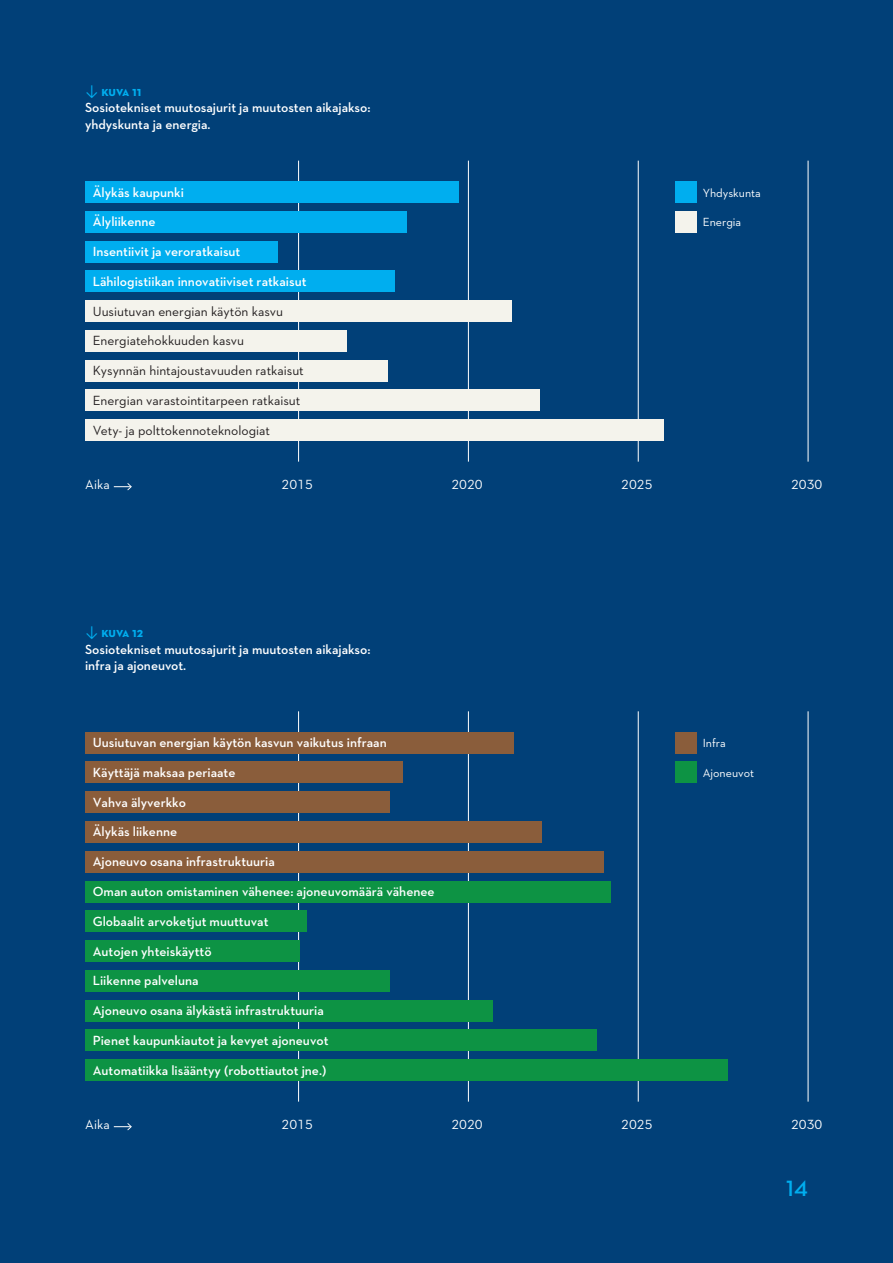
<style>
.page{position:relative;width:893px;height:1263px;background:#014078}
.page>*{position:absolute;margin:0;border:0;box-sizing:border-box;transform-origin:0 0}
.t1{font:600 22.5px "Neutraface 2 Text";color:#00aeef}
.t2{font:600 13.5px/16.5px "Neutraface 2 Text";color:#fff}
.t3{font:13.5px "Neutraface 2 Text";color:#231f20}
.t4{font:13.5px "Neutraface 2 Text";color:#fff}
.t5{font:12px "Neutraface 2 Text";color:#fff}
.s1{font-family:"The Serif Expert";font-weight:400;color:#00aeef}
.s2{font-weight:700;color:#00aeef}
</style>
<div class="page">
<hr style="left:298px;top:161px;width:1px;height:301px;background:#fff">
<hr style="left:468px;top:161px;width:1px;height:301px;background:#fff">
<hr style="left:638px;top:161px;width:1px;height:301px;background:#fff">
<hr style="left:808px;top:161px;width:1px;height:301px;background:#fff">
<div style="left:85px;top:300px;width:427px;height:22px;background:#f4f3ec"></div>
<div style="left:85px;top:330px;width:262px;height:21px;background:#f4f3ec"></div>
<div style="left:85px;top:360px;width:303px;height:21px;background:#f4f3ec"></div>
<div style="left:85px;top:390px;width:455px;height:21px;background:#f4f3ec"></div>
<div style="left:85px;top:419px;width:578px;height:22px;background:#f4f3ec"></div>
<div style="left:675px;top:181px;width:21px;height:22px;background:#00aeef"></div>
<div style="left:675px;top:211px;width:21px;height:21px;background:#f4f3ec"></div>
<div style="left:85px;top:181px;width:374px;height:22px;background:#00aeef"></div>
<div style="left:85px;top:241px;width:193px;height:21px;background:#00aeef"></div>
<div style="left:85px;top:271px;width:310px;height:21px;background:#00aeef"></div>
<div style="left:85px;top:211px;width:321px;height:21px;background:#00aeef"></div>
<svg style="left:114px;top:483px;width:18px;height:7px"></svg>
<hr style="left:298px;top:711px;width:1px;height:390px;background:#fff">
<hr style="left:468px;top:711px;width:1px;height:390px;background:#fff">
<hr style="left:638px;top:711px;width:1px;height:390px;background:#fff">
<hr style="left:808px;top:711px;width:1px;height:390px;background:#fff">
<div style="left:85px;top:732px;width:428px;height:21px;background:#8a5d3b"></div>
<div style="left:85px;top:762px;width:318px;height:21px;background:#8a5d3b"></div>
<div style="left:85px;top:792px;width:304px;height:21px;background:#8a5d3b"></div>
<div style="left:85px;top:821px;width:456px;height:22px;background:#8a5d3b"></div>
<div style="left:85px;top:851px;width:518px;height:21px;background:#8a5d3b"></div>
<div style="left:85px;top:881px;width:525px;height:21px;background:#0d9344"></div>
<div style="left:85px;top:911px;width:221px;height:21px;background:#0d9344"></div>
<div style="left:85px;top:940px;width:214px;height:22px;background:#0d9344"></div>
<div style="left:85px;top:970px;width:304px;height:21px;background:#0d9344"></div>
<div style="left:85px;top:1000px;width:408px;height:21px;background:#0d9344"></div>
<div style="left:85px;top:1030px;width:511px;height:21px;background:#0d9344"></div>
<div style="left:85px;top:1059px;width:643px;height:22px;background:#0d9344"></div>
<div style="left:675px;top:732px;width:21px;height:21px;background:#8a5d3b"></div>
<div style="left:675px;top:762px;width:21px;height:21px;background:#0d9344"></div>
<svg style="left:114px;top:1123px;width:18px;height:7px"></svg>
<p class="t2" style="left:85px;top:83px;width:287px"><span class="s1">[</span> <span class="s2">Kuva 11<br></span>Sosiotekniset muutosajurit ja muutosten aikajakso: yhdyskunta ja energia.</p>
<p class="t2" style="left:93px;top:184px;width:93px">Älykäs kaupunki</p>
<p class="t2" style="left:93px;top:213px;width:64px">Älyliikenne</p>
<p class="t2" style="left:93px;top:243px;width:149px">Insentiivit ja veroratkaisut</p>
<p class="t2" style="left:93px;top:273px;width:215px">Lähilogistiikan innovatiiviset ratkaisut</p>
<p class="t3" style="left:93px;top:303px;width:192px">Uusiutuvan energian käytön kasvu</p>
<p class="t3" style="left:93px;top:332px;width:153px">Energiatehokkuuden kasvu</p>
<p class="t3" style="left:93px;top:362px;width:213px">Kysynnän hintajoustavuuden ratkaisut</p>
<p class="t3" style="left:93px;top:392px;width:209px">Energian varastointitarpeen ratkaisut</p>
<p class="t3" style="left:93px;top:422px;width:179px">Vety- ja polttokennoteknologiat</p>
<p class="t5" style="left:703px;top:185px;width:60px">Yhdyskunta</p>
<p class="t5" style="left:703px;top:215px;width:40px">Energia</p>
<p class="t4" style="left:85px;top:476px;width:26px">Aika</p>
<p class="t4" style="left:282px;top:476px;width:33px">2015</p>
<p class="t4" style="left:451px;top:476px;width:33px">2020</p>
<p class="t4" style="left:621px;top:476px;width:33px">2025</p>
<p class="t4" style="left:791px;top:476px;width:33px">2030</p>
<p class="t2" style="left:85px;top:624px;width:287px"><span class="s1">[</span> <span class="s2">Kuva 12<br></span>Sosiotekniset muutosajurit ja muutosten aikajakso: infra ja ajoneuvot.</p>
<p class="t2" style="left:93px;top:734px;width:296px">Uusiutuvan energian käytön kasvun vaikutus infraan</p>
<p class="t2" style="left:93px;top:764px;width:144px">Käyttäjä maksaa periaate</p>
<p class="t2" style="left:93px;top:794px;width:95px">Vahva älyverkko</p>
<p class="t2" style="left:93px;top:823px;width:86px">Älykäs liikenne</p>
<p class="t2" style="left:93px;top:853px;width:184px">Ajoneuvo osana infrastruktuuria</p>
<p class="t2" style="left:93px;top:883px;width:343px">Oman auton omistaminen vähenee: ajoneuvomäärä vähenee</p>
<p class="t2" style="left:93px;top:913px;width:177px">Globaalit arvoketjut muuttuvat</p>
<p class="t2" style="left:93px;top:942px;width:120px">Autojen yhteiskäyttö</p>
<p class="t2" style="left:93px;top:972px;width:107px">Liikenne palveluna</p>
<p class="t2" style="left:93px;top:1002px;width:233px">Ajoneuvo osana älykästä infrastruktuuria</p>
<p class="t2" style="left:93px;top:1032px;width:237px">Pienet kaupunkiautot ja kevyet ajoneuvot</p>
<p class="t2" style="left:93px;top:1061px;width:235px">Automatiikka lisääntyy (robottiautot jne.)</p>
<p class="t5" style="left:703px;top:736px;width:25px">Infra</p>
<p class="t5" style="left:703px;top:765px;width:53px">Ajoneuvot</p>
<p class="t4" style="left:85px;top:1116px;width:26px">Aika</p>
<p class="t4" style="left:282px;top:1116px;width:33px">2015</p>
<p class="t4" style="left:451px;top:1116px;width:33px">2020</p>
<p class="t4" style="left:621px;top:1116px;width:33px">2025</p>
<p class="t4" style="left:791px;top:1116px;width:33px">2030</p>
<h1 class="t1" style="left:786px;top:1174px;width:23px">14</h1>
</div>
